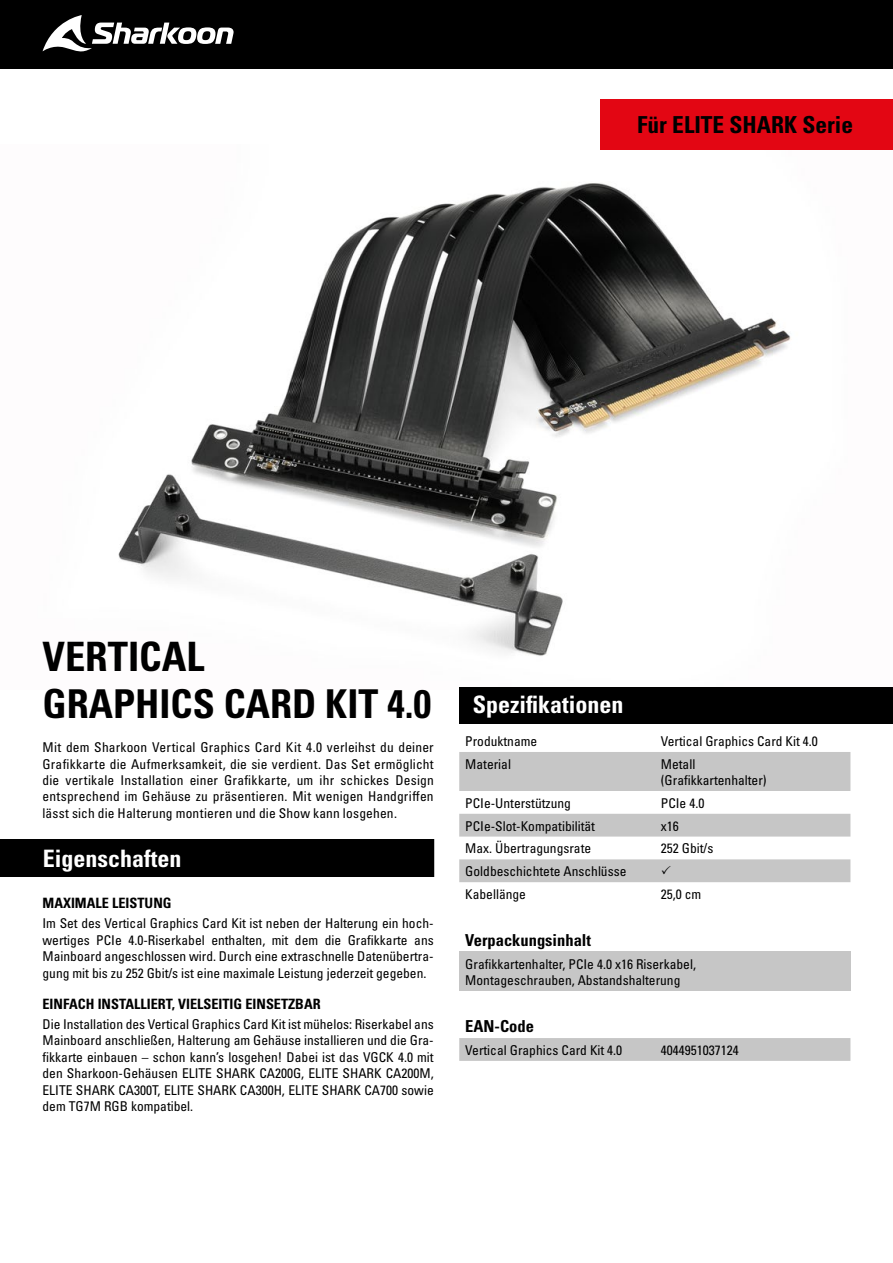
<style>
.page{position:relative;width:893px;height:1263px;background:#fff}
.page>*{position:absolute;margin:0;border:0;box-sizing:border-box;transform-origin:0 0}
.t1{font:40.5px "Univers LTCYR 67 Bold Cond";color:#000}
.t2{font:39.75px "Univers LTCYR 67 Bold Cond";color:#000}
.t3{font:24px "Univers LTCYR 67 Bold Cond";color:#fff}
.t4{font:23.4px "Univers LTCYR 67 Bold Cond";color:#000}
.t5{font:16.5px "Univers LTCYR 67 Bold Cond";color:#000}
.t6{font:14.25px "Univers LTCYR 67 Bold Cond";color:#000}
.t7{font:condensed 13.5px/16.5px "Univers LTCYR 57";color:#000}
</style>
<div class="page">
<div style="left:0;top:0;width:893px;height:69px;background:#000"></div>
<svg style="left:43px;top:15px;width:191px;height:37px"></svg>
<img style="left:118px;top:183px;width:673px;height:473px">
<div style="left:459px;top:952px;width:391px;height:39px;background:#c6c6c6"></div>
<div style="left:459px;top:686px;width:434px;height:37px;background:#000"></div>
<svg style="left:460px;top:882px;width:390px;height:1px"></svg>
<svg style="left:459px;top:752px;width:391px;height:130px;fill:#c6c6c6"></svg>
<div style="left:459px;top:1038px;width:391px;height:23px;background:#c6c6c6"></div>
<div style="left:0;top:839px;width:434px;height:38px;background:#000"></div>
<div style="left:42px;top:847px;width:167px;height:30px;border:1px solid #000"></div>
<div style="left:600px;top:99px;width:293px;height:51px;background:#e30613"></div>
<svg style="left:662px;top:865px;width:9px;height:9px"></svg>
<h3 class="t4" style="left:637px;top:110px;width:217px">Für ELITE SHARK Serie</h3>
<h1 class="t1" style="left:43px;top:631px;width:164px">VERTICAL</h1>
<h2 class="t2" style="left:43px;top:680px;width:390px">GRAPHICS CARD KIT 4.0</h2>
<p class="t7" style="left:43px;top:738px;width:393px;text-align:justify">Mit dem Sharkoon Vertical Graphics Card Kit 4.0 verleihst du deiner Grafikkarte die Aufmerksamkeit, die sie verdient. Das Set ermöglicht die vertikale Installation einer Grafikkarte, um ihr schickes Design entsprechend im Gehäuse zu präsentieren. Mit wenigen Handgriffen lässt sich die Halterung montieren und die Show kann losgehen.</p>
<h3 class="t3" style="left:43px;top:843px;width:140px">Eigenschaften</h3>
<p class="t6" style="left:43px;top:894px;width:131px">MAXIMALE LEISTUNG</p>
<p class="t7" style="left:43px;top:915px;width:393px;text-align:justify">Im Set des Vertical Graphics Card Kit ist neben der Halterung ein hoch&shy;wertiges PCIe 4.0-Riserkabel enthalten, mit dem die Grafikkarte ans Mainboard angeschlossen wird. Durch eine extraschnelle Datenübertra&shy;gung mit bis zu 252 Gbit/s ist eine maximale Leistung jederzeit gegeben.</p>
<p class="t6" style="left:43px;top:995px;width:280px">EINFACH INSTALLIERT, VIELSEITIG EINSETZBAR</p>
<p class="t7" style="left:43px;top:1015px;width:393px;text-align:justify">Die Installation des Vertical Graphics Card Kit ist mühelos: Riserkabel ans Mainboard anschließen, Halterung am Gehäuse installieren und die Gra&shy;fikkarte einbauen – schon kann’s losgehen! Dabei ist das VGCK 4.0 mit den Sharkoon-Gehäusen ELITE SHARK CA200G, ELITE SHARK CA200M, ELITE SHARK CA300T, ELITE SHARK CA300H, ELITE SHARK CA700 sowie dem TG7M RGB kompatibel.</p>
<h3 class="t3" style="left:473px;top:690px;width:152px">Spezifikationen</h3>
<p class="t7" style="left:465px;top:732px;width:73px">Produktname</p>
<p class="t7" style="left:661px;top:732px;width:158px">Vertical Graphics Card Kit 4.0</p>
<p class="t7" style="left:465px;top:755px;width:47px">Material</p>
<p class="t7" style="left:661px;top:755px;width:107px">Metall (Grafikkartenhalter)</p>
<p class="t7" style="left:465px;top:794px;width:107px">PCIe-Unterstützung</p>
<p class="t7" style="left:661px;top:794px;width:45px">PCIe 4.0</p>
<p class="t7" style="left:465px;top:817px;width:131px">PCIe-Slot-Kompatibilität</p>
<p class="t7" style="left:661px;top:817px;width:19px">x16</p>
<p class="t7" style="left:465px;top:840px;width:127px">Max. Übertragungsrate</p>
<p class="t7" style="left:661px;top:840px;width:54px">252 Gbit/s</p>
<p class="t7" style="left:465px;top:860px;width:163px;line-height:22.8px">Goldbeschichtete Anschlüsse<br>Kabellänge</p>
<p class="t7" style="left:661px;top:885px;width:42px">25,0 cm</p>
<p class="t5" style="left:465px;top:930px;width:127px">Verpackungsinhalt</p>
<p class="t7" style="left:465px;top:955px;width:232px">Grafikkartenhalter, PCIe 4.0 x16 Riserkabel,<br>Montageschrauben, Abstandshalterung</p>
<p class="t5" style="left:465px;top:1016px;width:70px">EAN-Code</p>
<p class="t7" style="left:465px;top:1041px;width:158px">Vertical Graphics Card Kit 4.0</p>
<p class="t7" style="left:661px;top:1041px;width:79px">4044951037124</p>
</div>
